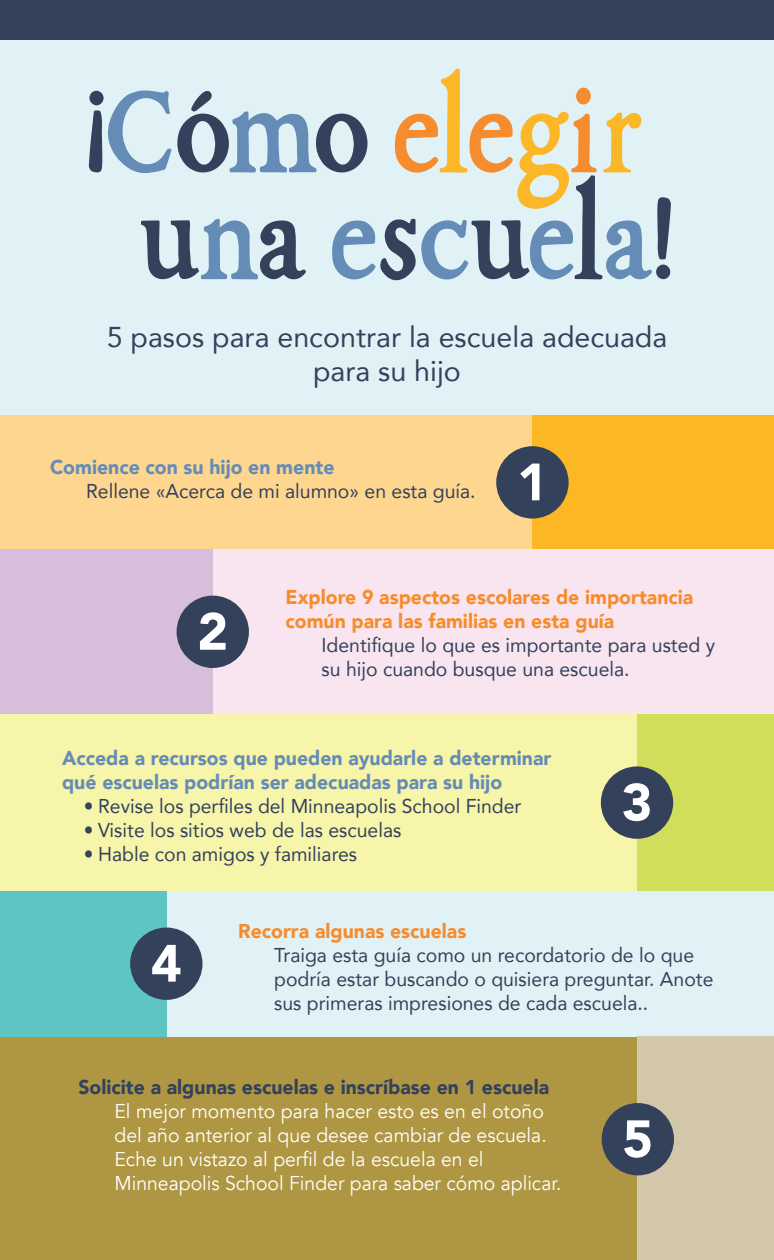
<style>
.page{position:relative;width:774px;height:1260px;background:#fff}
.page>*{position:absolute;margin:0;border:0;box-sizing:border-box;transform-origin:0 0}
.t1{font:111.4px/106.8px "Nevers";letter-spacing:-.03em;color:#658cb6;text-align:center}
.t2{font:900 52px "Avenir";color:#fff}
.t3{font:28.6px/34.4px "Avenir";color:#33415c;text-align:center}
.t4{font:20px/24px "Avenir";color:#33415c}
.t5{font:20px/24px "Avenir";color:#fff}
.t6{font:900 20px/24px "Avenir";color:#658cb6}
.t7{font:900 20px/24px "Avenir";color:#f68c2e}
.t8{font:900 20px "Avenir";color:#33415b}
.s1{color:#33415c}
.s2{color:#f68c2e}
.s3{color:#fcb729}
.s4{color:#33415b}
</style>
<div class="page">
<div style="left:1px;top:19px;width:773px;height:397px;background:#e0f2f5"></div>
<div style="left:0;top:415px;width:756px;height:134px;background:#fed690"></div>
<div style="left:18px;top:549px;width:756px;height:165px;background:#f8e5ef"></div>
<div style="left:0;top:714px;width:756px;height:177px;background:#f7f5a9"></div>
<div style="left:0;top:1036px;width:756px;height:224px;background:#af9643"></div>
<div style="left:18px;top:891px;width:756px;height:145px;background:#e0f2f5"></div>
<div style="left:532px;top:415px;width:242px;height:134px;background:#fcb725"></div>
<div style="left:0;top:549px;width:213px;height:165px;background:#d7bedb"></div>
<div style="left:0;top:0;width:774px;height:40px;background:#33415b"></div>
<div style="left:637px;top:714px;width:137px;height:177px;background:#d0de5b"></div>
<div style="left:638px;top:1036px;width:136px;height:224px;background:#d2c7aa"></div>
<div style="left:0;top:891px;width:166px;height:145px;background:#5dc5c4"></div>
<div style="left:496px;top:446px;width:73px;height:73px;background:#33415b;border-radius:50%"></div>
<div style="left:177px;top:596px;width:72px;height:72px;background:#33415b;border-radius:50%"></div>
<div style="left:601px;top:766px;width:72px;height:73px;background:#33415b;border-radius:50%"></div>
<div style="left:602px;top:1103px;width:72px;height:72px;background:#33415b;border-radius:50%"></div>
<div style="left:130px;top:928px;width:72px;height:72px;background:#33415b;border-radius:50%"></div>
<h1 class="t1" style="left:87px;top:73px;width:588px"><span class="s1">¡</span>C<span class="s1">ó</span>m<span class="s1">o</span> <span class="s2">e</span><span class="s3">l</span><span class="s2">e</span><span class="s3">g</span><span class="s2">i</span><span class="s3">r </span><span class="s4">u</span>n<span class="s4">a</span> e<span class="s4">s</span>c<span class="s4">u</span>e<span class="s4">l</span>a<span class="s4">!</span></h1>
<h3 class="t3" style="left:107px;top:319px;width:562px">5 pasos para encontrar la escuela adecuada para su hijo</h3>
<p class="t6" style="left:50px;top:454px;width:286px">Comience con su hijo en mente</p>
<p class="t4" style="left:86px;top:478px;width:391px">Rellene «Acerca de mi alumno» en esta guía.</p>
<h2 class="t2" style="left:517px;top:438px;width:32px">1</h2>
<h2 class="t2" style="left:197px;top:587px;width:32px">2</h2>
<p class="t7" style="left:286px;top:585px;width:409px">Explore 9 aspectos escolares de importancia común para las familias en esta guía</p>
<p class="t4" style="left:322px;top:632px;width:395px">Identifique lo que es importante para usted y su hijo cuando busque una escuela.</p>
<p class="t6" style="left:62px;top:745px;width:491px">Acceda a recursos que pueden ayudarle a determinar qué escuelas podrían ser adecuadas para su hijo</p>
<p class="t4" style="left:84px;top:793px;width:439px">• Revise los perfiles del Minneapolis School Finder</p>
<p class="t4" style="left:84px;top:817px;width:319px">• Visite los sitios web de las escuelas</p>
<p class="t4" style="left:84px;top:841px;width:275px">• Hable con amigos y familiares</p>
<h2 class="t2" style="left:622px;top:758px;width:32px">3</h2>
<h2 class="t2" style="left:151px;top:919px;width:32px">4</h2>
<p class="t7" style="left:238px;top:919px;width:230px">Recorra algunas escuelas</p>
<p class="t4" style="left:274px;top:943px;width:441px">Traiga esta guía como un recordatorio de lo que podría estar buscando o quisiera preguntar. Anote sus primeras impresiones de cada escuela..</p>
<p class="t8" style="left:78px;top:1070px;width:472px">Solicite a algunas escuelas e inscríbase en 1 escuela</p>
<p class="t5" style="left:114px;top:1099px;width:448px">El mejor momento para hacer esto es en el otoño del año anterior al que desee cambiar de escuela.<br>Eche un vistazo al perfil de la escuela en el Minneapolis School Finder para saber cómo aplicar.</p>
<h2 class="t2" style="left:622px;top:1094px;width:32px">5</h2>
</div>
